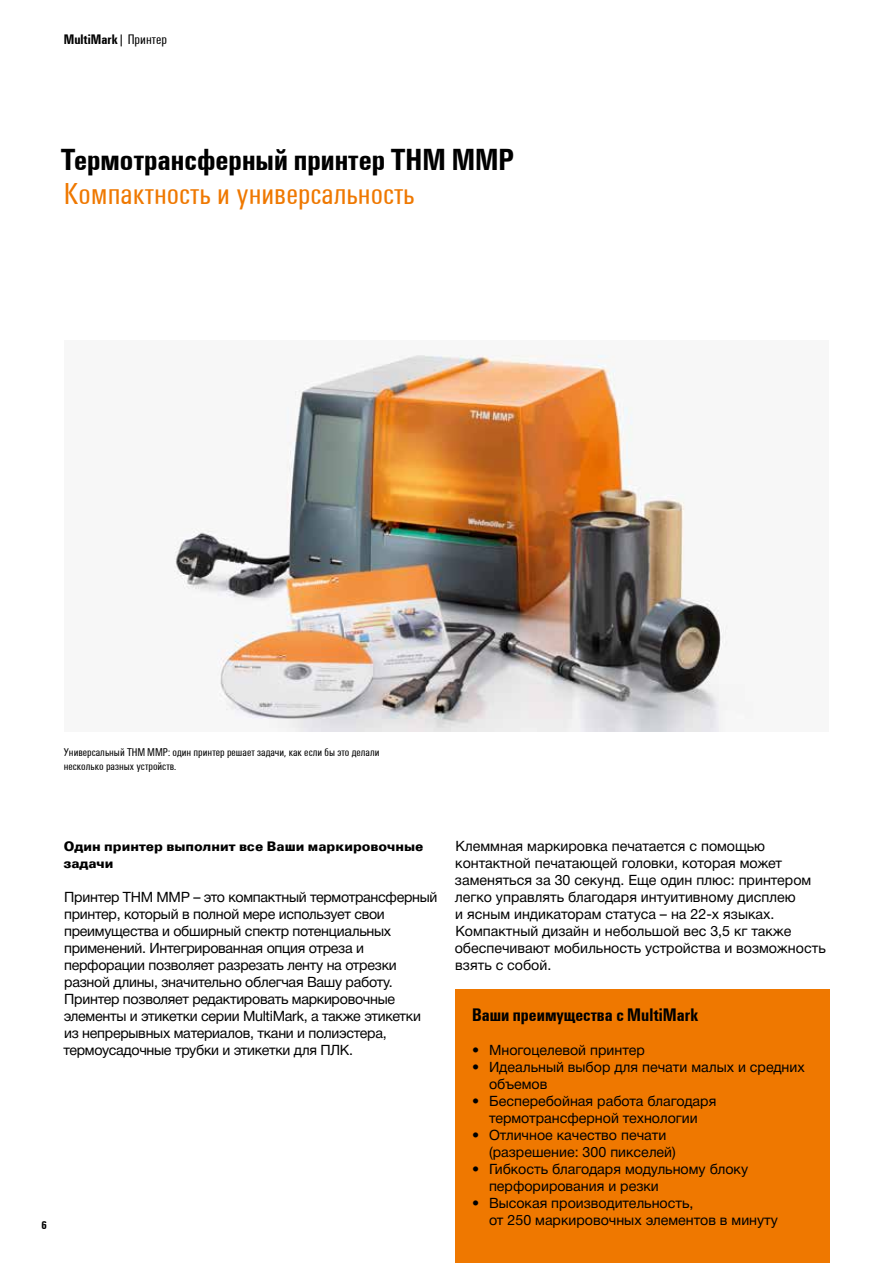
<style>
.page{position:relative;width:893px;height:1263px;background:#fff}
.page>*{position:absolute;margin:0;border:0;box-sizing:border-box;transform-origin:0 0}
.t1{font:700 31.5px "Weidmueller Condensed";color:#000}
.t2{font:31.5px "Weidmueller Condensed";color:#ef7800}
.t3{font:700 18.75px "Weidmueller Condensed";color:#000}
.t4{font:14.25px/17px "Helvetica Neue Cyr";color:#000}
.t5{font:14.25px/17px "Helvetica Neue Cyr";letter-spacing:-.02em;color:#000}
.t6{font:700 14.25px/17px "Weidmueller";color:#000}
.t7{font:700 14.25px "Weidmueller Condensed";color:#000}
.t8{font:11.7px/13.6px "Weidmueller Condensed";color:#000}
.t9{font:700 11.7px "Weidmueller Condensed";color:#000}
.s1{font-weight:400}
</style>
<div class="page">
<img style="left:174px;top:354px;width:554px;height:377px">
<div style="left:455px;top:990px;width:374px;height:273px;background:#ef7800"></div>
<p class="t7" style="left:64px;top:29px;width:105px">MultiMark<span class="s1">| Принтер</span></p>
<h1 class="t1" style="left:61px;top:137px;width:455px">Термотрансферный принтер THM MMP</h1>
<h1 class="t2" style="left:64px;top:173px;width:352px">Компактность и универсальность</h1>
<p class="t8" style="left:64px;top:745px;width:317px">Универсальный THM MMP: один принтер решает задачи, как если бы это делали несколько разных устройств.</p>
<p class="t6" style="left:63px;top:836px;width:362px">Один принтер выполнит все Ваши маркировочные задачи</p>
<p class="t5" style="left:63px;top:888px;width:376px">Принтер THM MMP – это компактный термотрансферный принтер, который в полной мере использует свои преимущества и обширный спектр потенциальных применений. Интегрированная опция отреза и перфорации позволяет разрезать ленту на отрезки разной длины, значительно облегчая Вашу работу.<br>Принтер позволяет редактировать маркировочные элементы и этикетки серии MultiMark, а также этикетки из непрерывных материалов, ткани и полиэстера, термоусадочные трубки и этикетки для ПЛК.</p>
<p class="t9" style="left:41px;top:1217px;width:7px">6</p>
<p class="t4" style="left:455px;top:837px;width:372px">Клеммная маркировка печатается с помощью контактной печатающей головки, которая может заменяться за 30 секунд. Еще один плюс: принтером легко управлять благодаря интуитивному дисплею<br>и ясным индикаторам статуса – на 22-х языках.<br>Компактный дизайн и небольшой вес 3,5 кг также обеспечивают мобильность устройства и возможность взять с собой.</p>
<h2 class="t3" style="left:472px;top:1001px;width:228px">Ваши преимущества с MultiMark</h2>
<p class="t4" style="left:472px;top:1041px;width:174px">• Многоцелевой принтер</p>
<p class="t4" style="left:489px;top:1058px;width:317px;text-indent:-17px">• Идеальный выбор для печати малых и средних объемов</p>
<p class="t4" style="left:472px;top:1092px;width:246px;text-align:center">• Бесперебойная работа благодаря термотрансферной технологии</p>
<p class="t4" style="left:489px;top:1126px;width:188px;text-indent:-17px">• Отличное качество печати (разрешение: 300 пикселей)</p>
<p class="t4" style="left:489px;top:1160px;width:261px;text-indent:-17px">• Гибкость благодаря модульному блоку перфорирования и резки</p>
<p class="t4" style="left:489px;top:1194px;width:290px;text-indent:-17px">• Высокая производительность,<br>от 250 маркировочных элементов в минуту</p>
</div>
